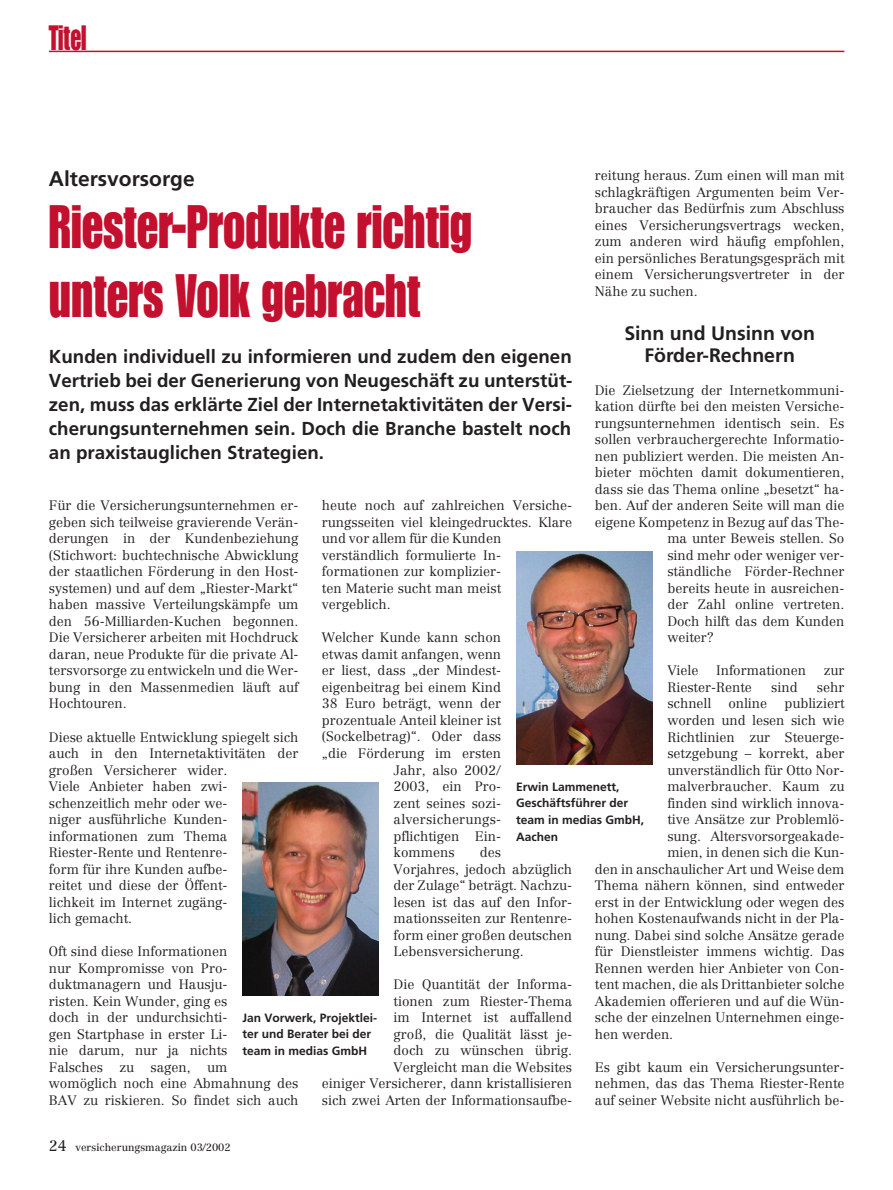
<style>
.page{position:relative;width:893px;height:1190px;background:#fff}
.page>*{position:absolute;margin:0;border:0;box-sizing:border-box;transform-origin:0 0}
.t1{font:60px/69px "Impact";color:#c3102e;scale:.8 1}
.t2{font:34.5px "Impact";color:#c3102e;scale:.7 1}
.t3{font:700 21px "Frutiger";color:#231f20}
.t4{font:700 19.5px/22.5px "Frutiger";color:#231f20;text-align:center}
.t5{font:700 18.75px/24px "Frutiger";color:#231f20;text-align:justify}
.t6{font:300 13.5px/16.5px "Centennial";color:#231f20}
.t7{font:300 13.5px "Centennial";letter-spacing:.02em;color:#231f20}
.t8{font:700 12px/16.5px "Frutiger";color:#231f20}
.t9{font:10.5px "Centennial";color:#231f20}
.s1{font-size:15px}
</style>
<div class="page">
<hr style="left:49px;top:51px;width:795px;height:1px;background:#c3102e">
<img style="left:242px;top:782px;width:136px;height:213px">
<img style="left:516px;top:552px;width:136px;height:212px">
<h2 class="t2" style="left:49px;top:26px;width:55px">Titel</h2>
<h3 class="t3" style="left:49px;top:170px;width:147px">Altersvorsorge</h3>
<p class="t6" style="left:595px;top:168px;width:251px;text-align:justify">reitung heraus. Zum einen will man mit schlagkräftigen Argumenten beim Ver&shy;braucher das Bedürfnis zum Abschluss eines Versicherungsvertrags wecken, zum anderen wird häufig empfohlen, ein persönliches Beratungsgespräch mit einem Versicherungsvertreter in der Nähe zu suchen.</p>
<h3 class="t4" style="left:624px;top:323px;width:192px">Sinn und Unsinn von<br>Förder-Rechnern</h3>
<p class="t6" style="left:595px;top:383px;width:251px">Die Zielsetzung der Internetkommuni-</p>
<p class="t6" style="left:595px;top:399px;width:251px">kation dürfte bei den meisten Versiche-</p>
<p class="t6" style="left:595px;top:416px;width:251px">rungsunternehmen identisch sein. Es</p>
<p class="t6" style="left:595px;top:432px;width:251px">sollen verbrauchergerechte Informatio-</p>
<p class="t6" style="left:595px;top:449px;width:251px">nen publiziert werden. Die meisten An-</p>
<p class="t6" style="left:595px;top:465px;width:251px">bieter möchten damit dokumentieren,</p>
<p class="t6" style="left:595px;top:482px;width:251px">dass sie das Thema online „besetzt“ ha-</p>
<p class="t6" style="left:595px;top:498px;width:251px">ben. Auf der anderen Seite will man die</p>
<p class="t6" style="left:595px;top:515px;width:251px">eigene Kompetenz in Bezug auf das The-</p>
<p class="t6" style="left:667px;top:531px;width:178px">ma unter Beweis stellen. So</p>
<p class="t6" style="left:667px;top:548px;width:179px">sind mehr oder weniger ver-</p>
<p class="t6" style="left:667px;top:564px;width:179px">ständliche Förder-Rechner</p>
<p class="t6" style="left:667px;top:581px;width:179px">bereits heute in ausreichen-</p>
<p class="t6" style="left:667px;top:597px;width:179px">der Zahl online vertreten.</p>
<p class="t6" style="left:667px;top:614px;width:179px">Doch hilft das dem Kunden</p>
<p class="t6" style="left:667px;top:630px;width:48px">weiter?</p>
<p class="t6" style="left:667px;top:663px;width:33px">Viele</p>
<p class="t6" style="left:716px;top:663px;width:91px">Informationen</p>
<p class="t6" style="left:823px;top:663px;width:22px">zur</p>
<p class="t6" style="left:667px;top:680px;width:86px">Riester-Rente</p>
<p class="t6" style="left:771px;top:680px;width:28px">sind</p>
<p class="t6" style="left:817px;top:680px;width:29px">sehr</p>
<p class="t6" style="left:667px;top:696px;width:45px">schnell</p>
<p class="t6" style="left:728px;top:696px;width:40px">online</p>
<p class="t6" style="left:784px;top:696px;width:61px">publiziert</p>
<p class="t6" style="left:667px;top:713px;width:179px">worden und lesen sich wie</p>
<p class="t6" style="left:667px;top:729px;width:179px">Richtlinien zur Steuerge-</p>
<p class="t6" style="left:667px;top:746px;width:179px">setzgebung – korrekt, aber</p>
<p class="t6" style="left:667px;top:762px;width:179px">unverständlich für Otto Nor-</p>
<p class="t6" style="left:667px;top:779px;width:179px">malverbraucher. Kaum zu</p>
<p class="t6" style="left:667px;top:795px;width:179px">finden sind wirklich innova-</p>
<p class="t6" style="left:667px;top:812px;width:179px">tive Ansätze zur Problemlö-</p>
<p class="t6" style="left:667px;top:828px;width:179px">sung. Altersvorsorgeakade-</p>
<p class="t6" style="left:667px;top:845px;width:179px">mien, in denen sich die Kun-</p>
<p class="t6" style="left:595px;top:861px;width:251px">den in anschaulicher Art und Weise dem</p>
<p class="t6" style="left:595px;top:878px;width:251px">Thema nähern können, sind entweder</p>
<p class="t6" style="left:595px;top:894px;width:251px">erst in der Entwicklung oder wegen des</p>
<p class="t6" style="left:595px;top:911px;width:251px">hohen Kostenaufwands nicht in der Pla-</p>
<p class="t6" style="left:595px;top:927px;width:251px">nung. Dabei sind solche Ansätze gerade</p>
<p class="t6" style="left:595px;top:944px;width:251px">für Dienstleister immens wichtig. Das</p>
<p class="t6" style="left:595px;top:960px;width:251px">Rennen werden hier Anbieter von Con-</p>
<p class="t6" style="left:595px;top:977px;width:251px">tent machen, die als Drittanbieter solche</p>
<p class="t6" style="left:595px;top:993px;width:251px">Akademien offerieren und auf die Wün-</p>
<p class="t6" style="left:595px;top:1010px;width:251px">sche der einzelnen Unternehmen einge-</p>
<p class="t6" style="left:595px;top:1026px;width:80px">hen werden.</p>
<p class="t6" style="left:595px;top:1059px;width:251px;text-align:justify">Es gibt kaum ein Versicherungsunter&shy;nehmen, das das Thema Riester-Rente auf seiner Website nicht ausführlich be-</p>
<h1 class="t1" style="left:49px;top:195px;width:530px">Riester-Produkte richtig unters Volk gebracht</h1>
<p class="t5" style="left:49px;top:346px;width:525px">Kunden individuell zu informieren und zudem den eigenen Vertrieb bei der Generierung von Neugeschäft zu unterstüt&shy;zen, muss das erklärte Ziel der Internetaktivitäten der Versi&shy;cherungsunternehmen sein. Doch die Branche bastelt noch an praxistauglichen Strategien.</p>
<p class="t6" style="left:322px;top:498px;width:252px">heute noch auf zahlreichen Versiche&shy;rungsseiten viel kleingedrucktes. Klare und vor allem für die Kunden verständlich formulierte In&shy;formationen zur komplizier-<br>ten Materie sucht man meist vergeblich.</p>
<p class="t6" style="left:322px;top:630px;width:181px">Welcher Kunde kann schon</p>
<p class="t6" style="left:322px;top:647px;width:181px">etwas damit anfangen, wenn</p>
<p class="t6" style="left:322px;top:663px;width:181px">er liest, dass „der Mindest-</p>
<p class="t6" style="left:322px;top:680px;width:181px">eigenbeitrag bei einem Kind</p>
<p class="t6" style="left:322px;top:696px;width:181px">38 Euro beträgt, wenn der</p>
<p class="t6" style="left:322px;top:713px;width:181px">prozentuale Anteil kleiner ist</p>
<p class="t6" style="left:322px;top:729px;width:181px">(Sockelbetrag)“. Oder dass</p>
<p class="t6" style="left:322px;top:746px;width:181px">„die Förderung im ersten</p>
<p class="t6" style="left:393px;top:762px;width:109px">Jahr, also 2002/</p>
<p class="t6" style="left:393px;top:779px;width:109px">2003, ein Pro-</p>
<p class="t6" style="left:393px;top:795px;width:109px">zent seines sozi-</p>
<p class="t7" style="left:393px;top:813px;width:109px">alversicherungs-</p>
<p class="t6" style="left:393px;top:828px;width:109px">pflichtigen Ein-</p>
<p class="t6" style="left:393px;top:845px;width:62px">kommens</p>
<p class="t6" style="left:49px;top:498px;width:251px;text-align:justify">Für die Versicherungsunternehmen er&shy;geben sich teilweise gravierende Verän&shy;derungen in der Kundenbeziehung (Stichwort: buchtechnische Abwicklung der staatlichen Förderung in den Host&shy;systemen) und auf dem „Riester-Markt“ haben massive Verteilungskämpfe um den 56-Milliarden-Kuchen begonnen.<br>Die Versicherer arbeiten mit Hochdruck daran, neue Produkte für die private Al&shy;tersvorsorge zu entwickeln und die Wer&shy;bung in den Massenmedien läuft auf Hochtouren.</p>
<p class="t6" style="left:49px;top:729px;width:251px">Diese aktuelle Entwicklung spiegelt sich auch in den Internetaktivitäten der großen Versicherer wider.<br>Viele Anbieter haben zwi&shy;schenzeitlich mehr oder we-<br>niger ausführliche Kunden&shy;informationen zum Thema<br>Riester-Rente und Rentenre-<br>form für ihre Kunden aufbe-<br>reitet und diese der Öffent-<br>lichkeit im Internet zugäng-<br>lich gemacht.</p>
<p class="t6" style="left:49px;top:944px;width:251px">Oft sind diese Informationen<br>nur Kompromisse von Pro&shy;duktmanagern und Hausju-<br>risten. Kein Wunder, ging es<br>doch in der undurchsichti-<br>gen Startphase in erster Li-<br>nie darum, nur ja nichts<br>Falsches zu sagen, um womöglich noch eine Abmahnung des<br>BAV zu riskieren. So findet sich auch</p>
<p class="t8" style="left:516px;top:779px;width:130px">Erwin Lammenett,<br>Geschäftsführer der team in medias GmbH,<br>Aachen</p>
<p class="t6" style="left:393px;top:845px;width:180px;text-indent:86px">des<br>Vorjahres, jedoch abzüglich der Zulage“ beträgt. Nachzu&shy;lesen ist das auf den Infor&shy;mationsseiten zur Rentenre&shy;form einer großen deutschen<br>Lebensversicherung.</p>
<p class="t6" style="left:322px;top:977px;width:252px;text-align:right">Die Quantität der Informa-<br>tionen zum Riester-Thema<br>im Internet ist auffallend<br>groß, die Qualität lässt je-<br>doch zu wünschen übrig.<br>Vergleicht man die Websites<br>einiger Versicherer, dann kristallisieren sich zwei Arten der Informationsaufbe-</p>
<p class="t8" style="left:242px;top:1010px;width:136px">Jan Vorwerk, Projektlei&shy;ter und Berater bei der team in medias GmbH</p>
<p class="t9" style="left:49px;top:1143px;width:183px"><span class="s1">24</span> versicherungsmagazin 03/2002</p>
</div>
